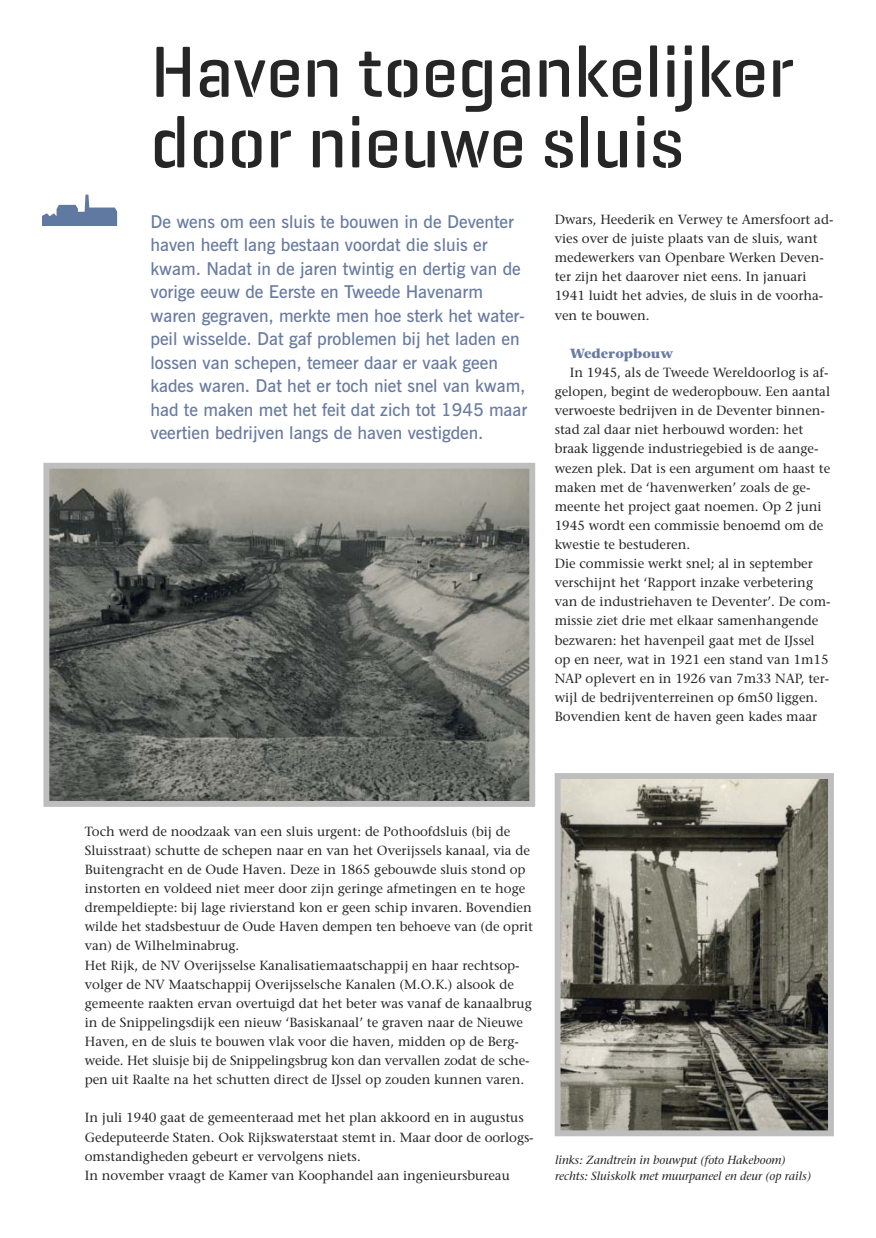
<style>
.page{position:relative;width:876px;height:1238px;background:#fff}
.page>*{position:absolute;margin:0;border:0;box-sizing:border-box;transform-origin:0 0}
.t1{font:500 73.5px/70.5px "Geogrotesque Stencil B";color:#272627}
.t2{font:600 17.7px/23.5px "News Gothic BT";color:#697ba0}
.t3{font:13.2px/19px "Stone Serif";color:#272627}
.t4{font:700 13.2px "Stone Serif";color:#697ba0}
.t5{font:italic 11.7px/16.2px "Stone Serif";color:#272627}
</style>
<div class="page">
<svg style="left:42px;top:195px;width:75px;height:31px"></svg>
<img style="left:50px;top:470px;width:478px;height:330px">
<div style="left:43px;top:463px;width:492px;height:344px;border:6px solid #bebebe"></div>
<img style="left:562px;top:780px;width:265px;height:349px">
<div style="left:555px;top:773px;width:279px;height:363px;border:6px solid #bebebe"></div>
<h1 class="t1" style="left:150px;top:45px;width:645px">Haven toegankelijker door nieuwe sluis</h1>
<p class="t2" style="left:150px;top:211px;width:378px">De wens om een sluis te bouwen in de Deventer haven heeft lang bestaan voordat die sluis er kwam. Nadat in de jaren twintig en dertig van de vorige eeuw de Eerste en Tweede Havenarm waren gegraven, merkte men hoe sterk het water&shy;peil wisselde. Dat gaf problemen bij het laden en lossen van schepen, temeer daar er vaak geen kades waren. Dat het er toch niet snel van kwam, had te maken met het feit dat zich tot 1945 maar veertien bedrijven langs de haven vestigden.</p>
<p class="t3" style="left:555px;top:211px;width:280px">Dwars, Heederik en Verwey te Amersfoort ad&shy;vies over de juiste plaats van de sluis, want medewerkers van Openbare Werken Deven&shy;ter zijn het daarover niet eens. In januari 1941 luidt het advies, de sluis in de voorha&shy;ven te bouwen.</p>
<p class="t4" style="left:570px;top:348px;width:105px">Wederopbouw</p>
<p class="t3" style="left:555px;top:364px;width:277px;text-indent:15px">In 1945, als de Tweede Wereldoorlog is af&shy;gelopen, begint de wederopbouw. Een aantal verwoeste bedrijven in de Deventer binnen&shy;stad zal daar niet herbouwd worden: het braak liggende industriegebied is de aange&shy;wezen plek. Dat is een argument om haast te maken met de ‘havenwerken’ zoals de ge&shy;meente het project gaat noemen. Op 2 juni 1945 wordt een commissie benoemd om de kwestie te bestuderen.<br>Die commissie werkt snel; al in september verschijnt het ‘Rapport inzake verbetering van de industriehaven te Deventer’. De com&shy;missie ziet drie met elkaar samenhangende bezwaren: het havenpeil gaat met de IJssel op en neer, wat in 1921 een stand van 1m15<br>NAP oplevert en in 1926 van 7m33 NAP, ter&shy;wijl de bedrijventerreinen op 6m50 liggen.<br>Bovendien kent de haven geen kades maar</p>
<p class="t3" style="left:85px;top:823px;width:450px">Toch werd de noodzaak van een sluis urgent: de Pothoofdsluis (bij de Sluisstraat) schutte de schepen naar en van het Overijssels kanaal, via de Buitengracht en de Oude Haven. Deze in 1865 gebouwde sluis stond op instorten en voldeed niet meer door zijn geringe afmetingen en te hoge drempeldiepte: bij lage rivierstand kon er geen schip invaren. Bovendien wilde het stadsbestuur de Oude Haven dempen ten behoeve van (de oprit van) de Wilhelminabrug.<br>Het Rijk, de NV Overijsselse Kanalisatiemaatschappij en haar rechtsop&shy;volger de NV Maatschappij Overijsselsche Kanalen (M.O.K.) alsook de gemeente raakten ervan overtuigd dat het beter was vanaf de kanaalbrug in de Snippelingsdijk een nieuw ‘Basiskanaal’ te graven naar de Nieuwe Haven, en de sluis te bouwen vlak voor die haven, midden op de Berg&shy;weide. Het sluisje bij de Snippelingsbrug kon dan vervallen zodat de sche&shy;pen uit Raalte na het schutten direct de IJssel op zouden kunnen varen.</p>
<p class="t3" style="left:85px;top:1109px;width:450px">In juli 1940 gaat de gemeenteraad met het plan akkoord en in augustus Gedeputeerde Staten. Ook Rijkswaterstaat stemt in. Maar door de oorlogs&shy;omstandigheden gebeurt er vervolgens niets.<br>In november vraagt de Kamer van Koophandel aan ingenieursbureau</p>
<p class="t5" style="left:555px;top:1153px;width:257px">links: Zandtrein in bouwput (foto Hakeboom) rechts: Sluiskolk met muurpaneel en deur (op rails)</p>
</div>
